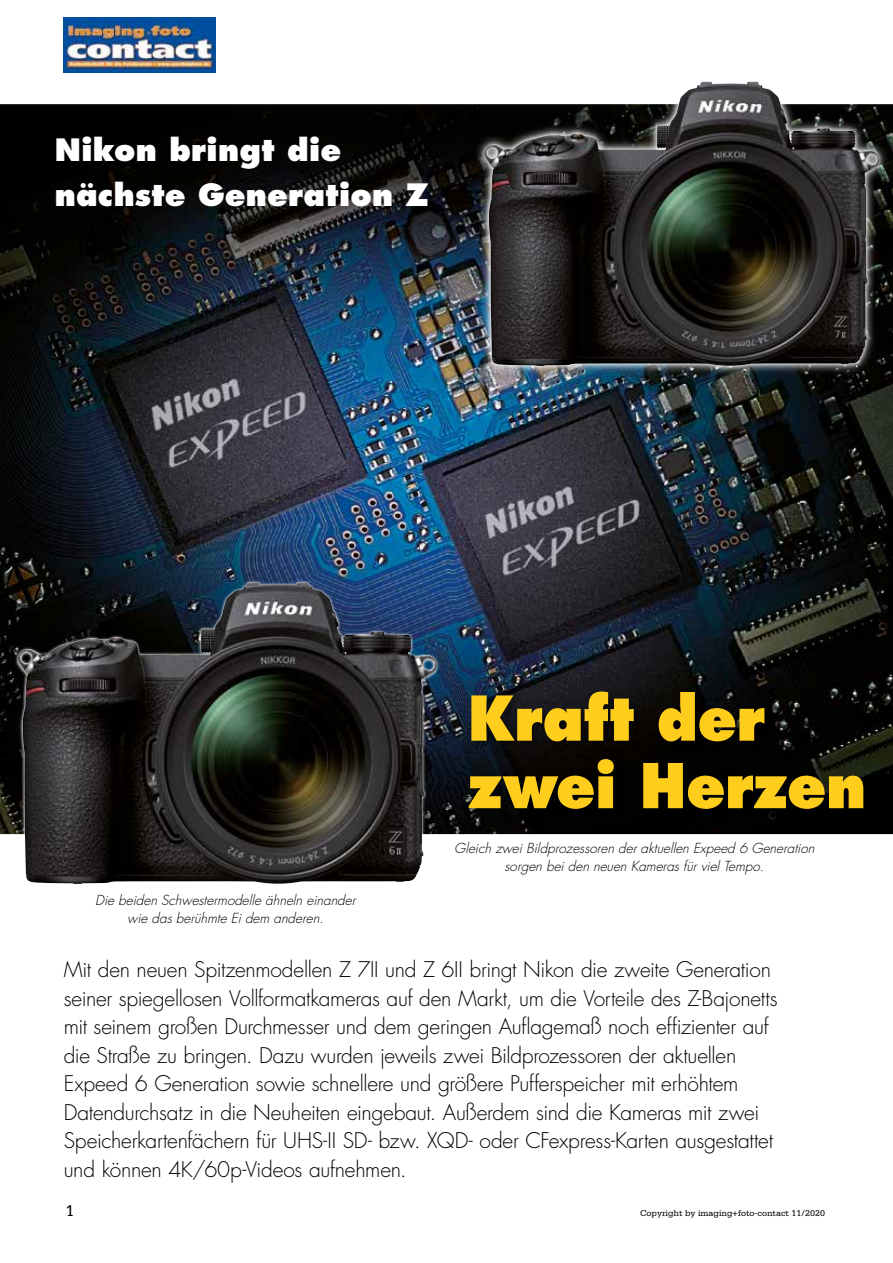
<style>
.page{position:relative;width:893px;height:1263px;background:#fff}
.page>*{position:absolute;margin:0;border:0;box-sizing:border-box;transform-origin:0 0}
.t1{font:800 60px/67.5px "Futura";letter-spacing:-.005em;color:#ffcd1c;scale:.95 1}
.t2{font:800 30px/45px "Futura";letter-spacing:.005em;color:#fff}
.t3{font:300 21px/28.5px "Futura";letter-spacing:-.01em;color:#000}
.t4{font:16.5px "Serifa";color:#000}
.t5{font:italic 300 13.5px/18px "Futura";color:#000;text-align:center}
.t6{font:9px "Serifa";color:#000}
</style>
<div class="page">
<img style="left:0;top:104px;width:893px;height:731px">
<img style="left:474px;top:104px;width:416px;height:273px">
<div style="left:480px;top:77px;width:403px;height:293px;background:#fff;opacity:.75"></div>
<img style="left:484px;top:82px;width:267px;height:284px">
<img style="left:15px;top:579px;width:425px;height:303px">
<img style="left:18px;top:582px;width:283px;height:302px">
<div style="left:465px;top:687px;width:411px;height:134px;background:#000;opacity:.5"></div>
<img style="left:64px;top:17px;width:152px;height:56px">
<h2 class="t2" style="left:55px;top:128px;width:375px">Nikon bringt die nächste Generation Z</h2>
<h1 class="t1" style="left:468px;top:685px;width:421px">Kraft der zwei Herzen</h1>
<p class="t5" style="left:454px;top:839px;width:363px">Gleich zwei Bildprozessoren der aktuellen Expeed 6 Generation sorgen bei den neuen Kameras für viel Tempo.</p>
<p class="t5" style="left:95px;top:891px;width:262px">Die beiden Schwestermodelle ähneln einander wie das berühmte Ei dem anderen.</p>
<p class="t3" style="left:64px;top:956px;width:715px">Mit den neuen Spitzenmodellen Z 7II und Z 6II bringt Nikon die zweite Generation seiner spiegellosen Vollformatkameras auf den Markt, um die Vorteile des Z-Bajonetts mit seinem großen Durchmesser und dem geringen Auflagemaß noch effizienter auf die Straße zu bringen. Dazu wurden jeweils zwei Bildprozessoren der aktuellen Expeed 6 Generation sowie schnellere und größere Pufferspeicher mit erhöhtem Datendurchsatz in die Neuheiten eingebaut. Außerdem sind die Kameras mit zwei Speicherkartenfächern für UHS-II SD- bzw. XQD- oder CFexpress-Karten ausgestattet und können 4K/60p-Videos aufnehmen.</p>
<p class="t4" style="left:65px;top:1201px;width:11px">1</p>
<p class="t6" style="left:640px;top:1208px;width:186px">Copyright by imaging+foto-contact 11/2020</p>
</div>
